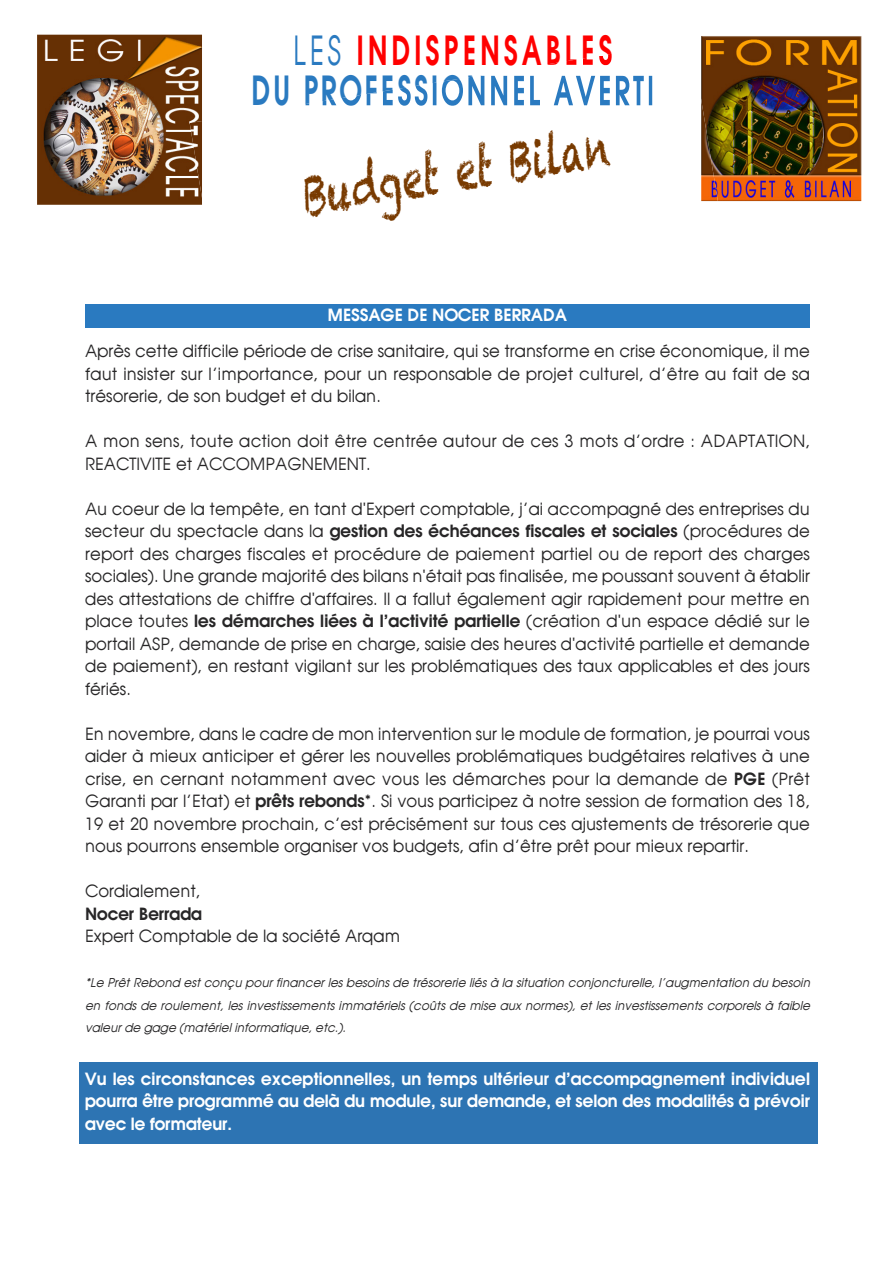
<style>
.page{position:relative;width:893px;height:1263px;background:#fff}
.page>*{position:absolute;margin:0;border:0;box-sizing:border-box;transform-origin:0 0}
.t1{font:54.9px "Chalkduster";color:#783a00;scale:.63 1}
.t2{font:600 39.3px/40.5px "Avant Garde";letter-spacing:.1em;color:#2a7ac0;text-align:center;scale:.69 1}
.t3{font:16.5px/22.5px "Avant Garde";color:#272627;text-align:justify}
.t4{font:600 16.5px/22.5px "Avant Garde";color:#fff;text-align:justify}
.t5{font:600 16.5px "Avant Garde";color:#272627}
.t6{font:italic 12px/22.5px "Avant Garde";color:#272627;text-align:justify}
.s1{font-weight:400}
.s2{color:#f00}
.s3{font-weight:600}
</style>
<div class="page">
<div style="left:79px;top:1061px;width:739px;height:82px;background:#2d74b3"></div>
<img style="left:37px;top:35px;width:165px;height:170px">
<img style="left:701px;top:36px;width:160px;height:165px">
<img style="left:427px;top:41px;width:297px;height:161px">
<img style="left:546px;top:54px;width:62px;height:11px">
<img style="left:305px;top:85px;width:122px;height:21px">
<img style="left:190px;top:121px;width:12px;height:77px">
<img style="left:701px;top:100px;width:17px;height:101px">
<div style="left:85px;top:304px;width:725px;height:23px;background:#2a7ac0"></div>
<h2 class="t2" style="left:252px;top:30px;width:585px"><span class="s1">LES</span> <span class="s2">INDISPENSABLES<br></span>DU PROFESSIONNEL AVERTI</h2>
<h1 class="t1" style="left:296px;top:161px;width:494px;rotate:-9deg">Budget et Bilan</h1>
<p class="t4" style="left:328px;top:303px;width:241px">MESSAGE DE NOCER BERRADA</p>
<p class="t3" style="left:85px;top:340px;width:726px">Après cette difficile période de crise sanitaire, qui se transforme en crise économique, il me faut insister sur l’importance, pour un responsable de projet culturel, d’être au fait de sa trésorerie, de son budget et du bilan.</p>
<p class="t3" style="left:85px;top:430px;width:726px">A mon sens, toute action doit être centrée autour de ces 3 mots d’ordre : ADAPTATION,<br>REACTIVITE et ACCOMPAGNEMENT.</p>
<p class="t3" style="left:85px;top:497px;width:726px">Au coeur de la tempête, en tant d'Expert comptable, j’ai accompagné des entreprises du secteur du spectacle dans la <span class="s3">gestion des échéances fiscales et sociales</span> (procédures de report des charges fiscales et procédure de paiement partiel ou de report des charges sociales). Une grande majorité des bilans n'était pas finalisée, me poussant souvent à établir des attestations de chiffre d'affaires. Il a fallut également agir rapidement pour mettre en place toutes <span class="s3">les démarches liées à l’activité partielle</span> (création d'un espace dédié sur le portail ASP, demande de prise en charge, saisie des heures d'activité partielle et demande de paiement), en restant vigilant sur les problématiques des taux applicables et des jours fériés.</p>
<p class="t3" style="left:85px;top:722px;width:726px">En novembre, dans le cadre de mon intervention sur le module de formation, je pourrai vous aider à mieux anticiper et gérer les nouvelles problématiques budgétaires relatives à une crise, en cernant notamment avec vous les démarches pour la demande de <span class="s3">PGE</span> (Prêt Garanti par l’Etat) et <span class="s3">prêts rebonds</span>*. Si vous participez à notre session de formation des 18, 19 et 20 novembre prochain, c’est précisément sur tous ces ajustements de trésorerie que nous pourrons ensemble organiser vos budgets, afin d’être prêt pour mieux repartir.</p>
<p class="t3" style="left:85px;top:880px;width:117px">Cordialement,</p>
<p class="t5" style="left:85px;top:903px;width:119px">Nocer Berrada</p>
<p class="t3" style="left:85px;top:925px;width:317px">Expert Comptable de la société Arqam</p>
<p class="t6" style="left:85px;top:972px;width:729px">*Le Prêt Rebond est conçu pour financer les besoins de trésorerie liés à la situation conjoncturelle, l’augmentation du besoin en fonds de roulement, les investissements immatériels (coûts de mise aux normes), et les investissements corporels à faible valeur de gage (matériel informatique, etc.).</p>
<p class="t4" style="left:85px;top:1067px;width:726px">Vu les circonstances exceptionnelles, un temps ultérieur d’accompagnement individuel pourra être programmé au delà du module, sur demande, et selon des modalités à prévoir avec le formateur.</p>
</div>
